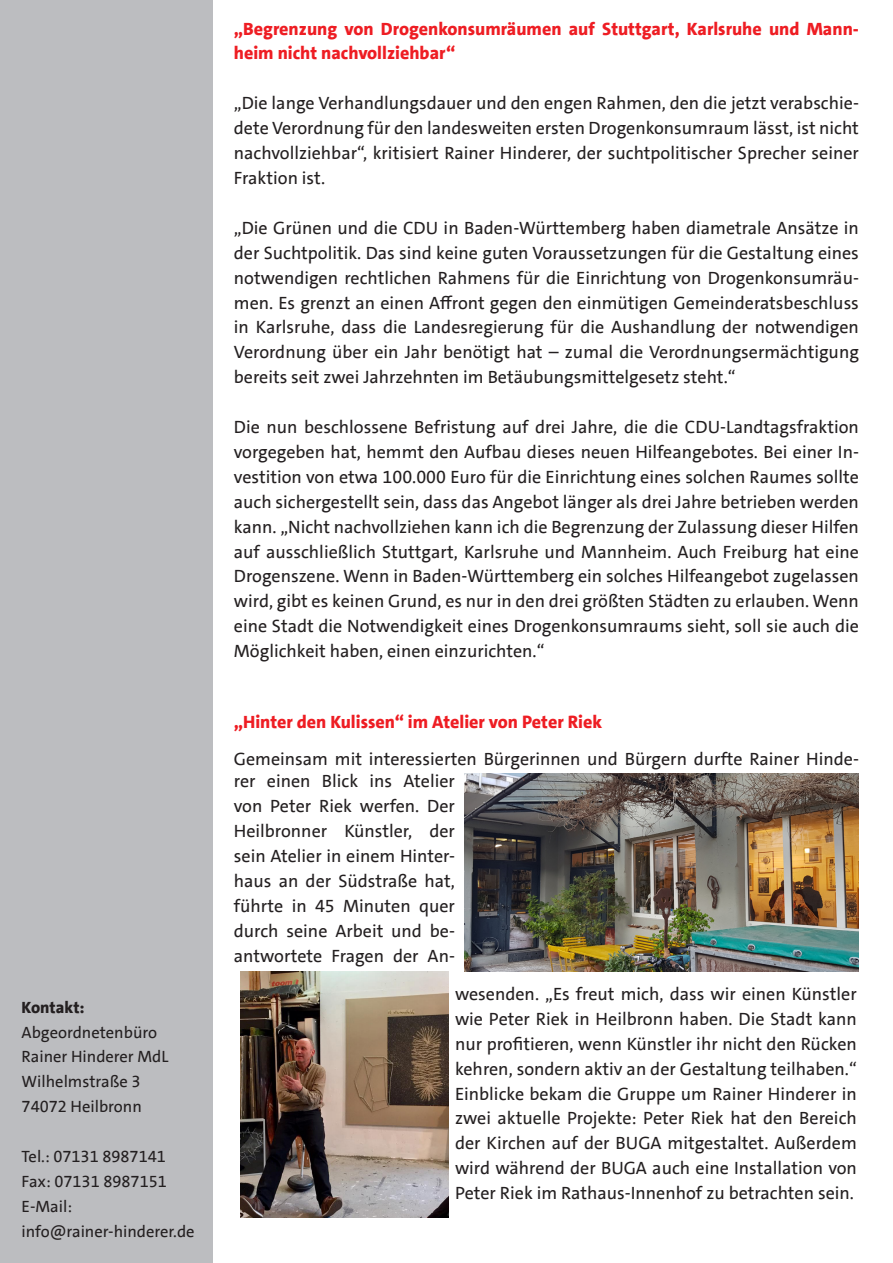
<style>
.page{position:relative;width:893px;height:1263px;background:#fff}
.page>*{position:absolute;margin:0;border:0;box-sizing:border-box;transform-origin:0 0}
.t1{font:18px/24.9px "SPD The Sans";color:#231f20;text-align:justify}
.t2{font:800 18px/24.9px "SPD The Sans";color:#ee1d23}
.Fließtext{font:16.5px "SPD The Sans";color:#231f20}
.Fließtext-2{font:800 16.5px "SPD The Sans";color:#231f20}
</style>
<div class="page">
<div style="left:0;top:0;width:213px;height:1263px;background:#bcbdc0"></div>
<img style="left:464px;top:774px;width:395px;height:197px">
<img style="left:241px;top:971px;width:207px;height:246px">
<p class="Fließtext-2" style="left:22px;top:996px;width:65px">Kontakt:</p>
<p class="Fließtext" style="left:22px;top:1021px;width:137px">Abgeordnetenbüro</p>
<p class="Fließtext" style="left:22px;top:1046px;width:148px">Rainer Hinderer MdL</p>
<p class="Fließtext" style="left:22px;top:1071px;width:120px">Wilhelmstraße 3</p>
<p class="Fließtext" style="left:22px;top:1096px;width:122px">74072 Heilbronn</p>
<p class="Fließtext" style="left:22px;top:1146px;width:146px">Tel.: 07131 8987141</p>
<p class="Fließtext" style="left:22px;top:1171px;width:147px">Fax: 07131 8987151</p>
<p class="Fließtext" style="left:22px;top:1196px;width:52px">E-Mail:</p>
<p class="Fließtext" style="left:22px;top:1220px;width:175px">info@rainer-hinderer.de</p>
<p class="t2" style="left:234px;top:16px;width:627px">„Begrenzung von Drogenkonsumräumen auf Stuttgart, Karlsruhe und Mann&shy;heim nicht nachvollziehbar“</p>
<p class="t1" style="left:234px;top:91px;width:627px">„Die lange Verhandlungsdauer und den engen Rahmen, den die jetzt verabschie&shy;dete Verordnung für den landesweiten ersten Drogenkonsumraum lässt, ist nicht nachvollziehbar“, kritisiert Rainer Hinderer, der suchtpolitischer Sprecher seiner Fraktion ist.</p>
<p class="t1" style="left:234px;top:215px;width:627px">„Die Grünen und die CDU in Baden-Württemberg haben diametrale Ansätze in der Suchtpolitik. Das sind keine guten Voraussetzungen für die Gestaltung eines notwendigen rechtlichen Rahmens für die Einrichtung von Drogenkonsumräu&shy;men. Es grenzt an einen Affront gegen den einmütigen Gemeinderatsbeschluss in Karlsruhe, dass die Landesregierung für die Aushandlung der notwendigen Verordnung über ein Jahr benötigt hat – zumal die Verordnungsermächtigung bereits seit zwei Jahrzehnten im Betäubungsmittelgesetz steht.“</p>
<p class="t1" style="left:234px;top:415px;width:627px">Die nun beschlossene Befristung auf drei Jahre, die die CDU-Landtagsfraktion vorgegeben hat, hemmt den Aufbau dieses neuen Hilfeangebotes. Bei einer In&shy;vestition von etwa 100.000 Euro für die Einrichtung eines solchen Raumes sollte auch sichergestellt sein, dass das Angebot länger als drei Jahre betrieben werden kann. „Nicht nachvollziehen kann ich die Begrenzung der Zulassung dieser Hilfen auf ausschließlich Stuttgart, Karlsruhe und Mannheim. Auch Freiburg hat eine Drogenszene. Wenn in Baden-Württemberg ein solches Hilfeangebot zugelassen wird, gibt es keinen Grund, es nur in den drei größten Städten zu erlauben. Wenn eine Stadt die Notwendigkeit eines Drogenkonsumraums sieht, soll sie auch die Möglichkeit haben, einen einzurichten.“</p>
<p class="t2" style="left:234px;top:709px;width:370px">„Hinter den Kulissen“ im Atelier von Peter Riek</p>
<p class="t1" style="left:234px;top:747px;width:627px;line-height:22.6px">Gemeinsam mit interessierten Bürgerinnen und Bürgern durfte Rainer Hinde&shy;rer einen Blick ins Atelier</p>
<p class="t1" style="left:234px;top:794px;width:223px">von Peter Riek werfen. Der Heilbronner Künstler, der sein Atelier in einem Hinter&shy;haus an der Südstraße hat, führte in 45 Minuten quer durch seine Arbeit und be&shy;antwortete Fragen der An-</p>
<p class="t1" style="left:455px;top:981px;width:403px">wesenden. „Es freut mich, dass wir einen Künstler wie Peter Riek in Heilbronn haben. Die Stadt kann nur profitieren, wenn Künstler ihr nicht den Rücken kehren, sondern aktiv an der Gestaltung teilhaben.“ Einblicke bekam die Gruppe um Rainer Hinderer in zwei aktuelle Projekte: Peter Riek hat den Bereich der Kirchen auf der BUGA mitgestaltet. Außerdem wird während der BUGA auch eine Installation von Peter Riek im Rathaus-Innenhof zu betrachten sein.</p>
</div>
